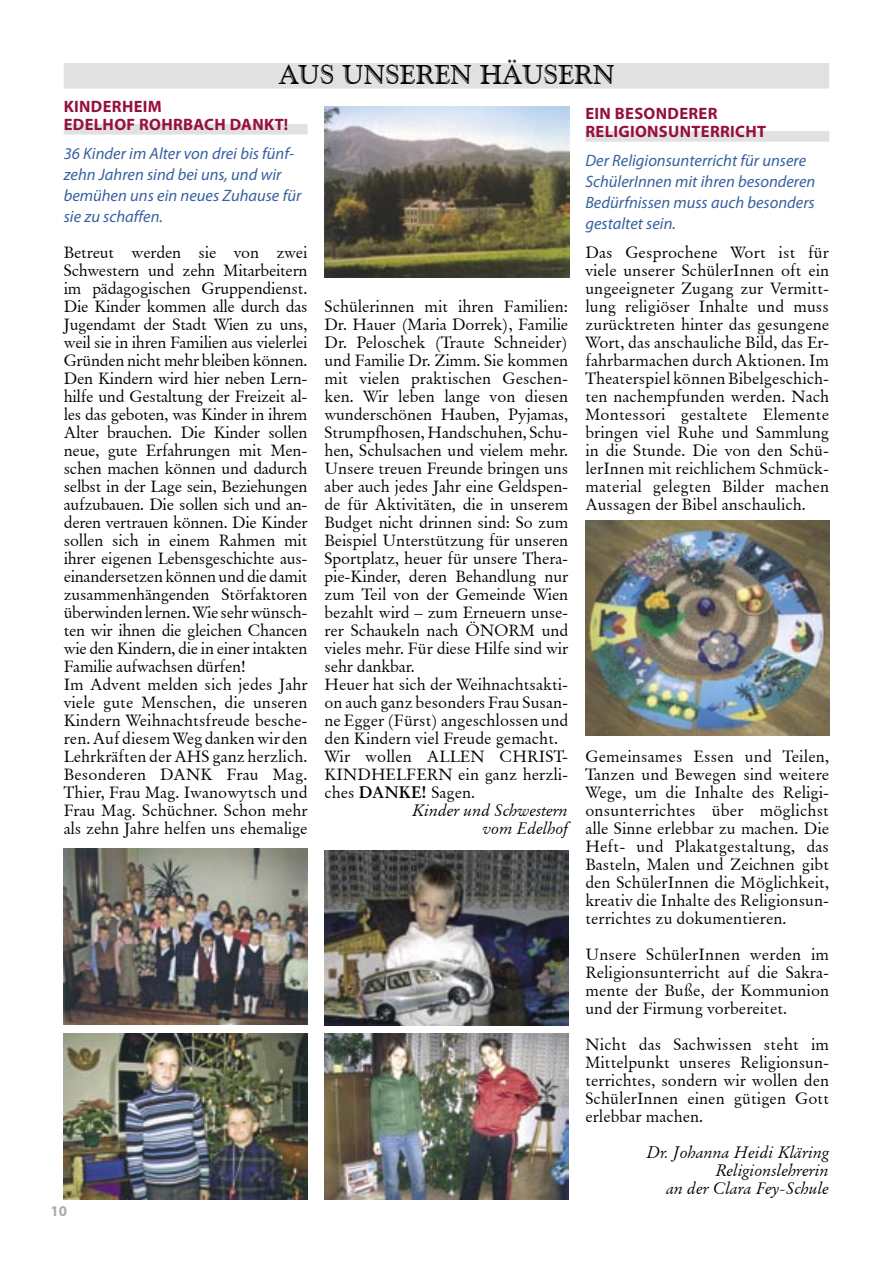
<style>
.page{position:relative;width:893px;height:1263px;background:#fff}
.page>*{position:absolute;margin:0;border:0;box-sizing:border-box;transform-origin:0 0}
.t1{font:27px "Goudy Handtooled BT";color:#000}
.t2{font:16.5px/18px "Original Garamond BT";letter-spacing:-.01em;color:#000;text-align:justify}
.t3{font:italic 16.5px/21px "Myriad Pro";color:#3760a0}
.t4{font:italic 16.5px/18px "Original Garamond BT";color:#000;text-align:right}
.t5{font:700 16.5px/18px "Myriad Pro";letter-spacing:.02em;color:#960f3f}
.t6{font:700 15px "Myriad Pro";color:#b0aba7}
.s1{font-weight:700}
</style>
<div class="page">
<div style="left:64px;top:124px;width:244px;height:11px;background:#e1e1e1"></div>
<img style="left:325px;top:106px;width:245px;height:171px">
<img style="left:64px;top:1033px;width:244px;height:166px">
<img style="left:64px;top:849px;width:244px;height:176px">
<img style="left:324px;top:851px;width:244px;height:174px">
<img style="left:324px;top:1034px;width:244px;height:165px">
<div style="left:585px;top:131px;width:244px;height:11px;background:#e1e1e1"></div>
<img style="left:585px;top:520px;width:244px;height:215px">
<div style="left:64px;top:63px;width:765px;height:26px;background:#e1e1e1"></div>
<h1 class="t1" style="left:278px;top:58px;width:338px">AUS UNSEREN HÄUSERN</h1>
<p class="t5" style="left:64px;top:97px;width:226px">KINDERHEIM<br>EDELHOF ROHRBACH DANKT!</p>
<p class="t3" style="left:64px;top:143px;width:239px">36 Kinder im Alter von drei bis fünf&shy;zehn Jahren sind bei uns, und wir bemühen uns ein neues Zuhause für sie zu schaffen.</p>
<p class="t2" style="left:64px;top:243px;width:245px;text-align:left">Betreut werden sie von zwei Schwestern und zehn Mitarbeitern im pädagogischen Gruppendienst.<br>Die Kinder kommen alle durch das Jugendamt der Stadt Wien zu uns, weil sie in ihren Familien aus vielerlei Gründen nicht mehr bleiben können.<br>Den Kindern wird hier neben Lern&shy;hilfe und Gestaltung der Freizeit al&shy;les das geboten, was Kinder in ihrem Alter brauchen. Die Kinder sollen neue, gute Erfahrungen mit Men&shy;schen machen können und dadurch selbst in der Lage sein, Beziehungen aufzubauen. Die sollen sich und an&shy;deren vertrauen können. Die Kinder sollen sich in einem Rahmen mit ihrer eigenen Lebensgeschichte aus&shy;einandersetzen können und die damit zusammenhängenden Störfaktoren überwinden lernen. Wie sehr wünsch&shy;ten wir ihnen die gleichen Chancen wie den Kindern, die in einer intakten Familie aufwachsen dürfen!<br>Im Advent melden sich jedes Jahr viele gute Menschen, die unseren Kindern Weihnachtsfreude besche&shy;ren. Auf diesem Weg danken wir den Lehrkräften der AHS ganz herzlich.<br>Besonderen DANK Frau Mag.<br>Thier, Frau Mag. Iwanowytsch und Frau Mag. Schüchner. Schon mehr als zehn Jahre helfen uns ehemalige</p>
<p class="t6" style="left:51px;top:1202px;width:18px">10</p>
<p class="t2" style="left:324px;top:297px;width:245px">Schülerinnen mit ihren Familien:</p>
<p class="t2" style="left:324px;top:315px;width:245px">Dr. Hauer (Maria Dorrek), Familie</p>
<p class="t2" style="left:324px;top:333px;width:245px">Dr. Peloschek (Traute Schneider)</p>
<p class="t2" style="left:324px;top:351px;width:245px">und Familie Dr. Zimm. Sie kommen</p>
<p class="t2" style="left:324px;top:369px;width:245px">mit vielen praktischen Geschen-</p>
<p class="t2" style="left:324px;top:387px;width:245px">ken. Wir leben lange von diesen</p>
<p class="t2" style="left:324px;top:405px;width:245px">wunderschönen Hauben, Pyjamas,</p>
<p class="t2" style="left:324px;top:423px;width:245px">Strumpfhosen, Handschuhen, Schu-</p>
<p class="t2" style="left:324px;top:441px;width:245px">hen, Schulsachen und vielem mehr.</p>
<p class="t2" style="left:324px;top:459px;width:245px">Unsere treuen Freunde bringen uns</p>
<p class="t2" style="left:324px;top:477px;width:245px">aber auch jedes Jahr eine Geldspen-</p>
<p class="t2" style="left:324px;top:495px;width:245px">de für Aktivitäten, die in unserem</p>
<p class="t2" style="left:324px;top:513px;width:245px">Budget nicht drinnen sind: So zum</p>
<p class="t2" style="left:324px;top:531px;width:245px">Beispiel Unterstützung für unseren</p>
<p class="t2" style="left:324px;top:549px;width:245px">Sportplatz, heuer für unsere Thera-</p>
<p class="t2" style="left:324px;top:567px;width:245px">pie-Kinder, deren Behandlung nur</p>
<p class="t2" style="left:324px;top:585px;width:245px">zum Teil von der Gemeinde Wien</p>
<p class="t2" style="left:324px;top:603px;width:245px">bezahlt wird – zum Erneuern unse-</p>
<p class="t2" style="left:324px;top:621px;width:245px">rer Schaukeln nach ÖNORM und</p>
<p class="t2" style="left:324px;top:639px;width:245px">vieles mehr. Für diese Hilfe sind wir</p>
<p class="t2" style="left:324px;top:657px;width:92px">sehr dankbar.</p>
<p class="t2" style="left:324px;top:675px;width:245px">Heuer hat sich der Weihnachtsakti-</p>
<p class="t2" style="left:324px;top:693px;width:245px">on auch ganz besonders Frau Susan-</p>
<p class="t2" style="left:324px;top:711px;width:245px">ne Egger (Fürst) angeschlossen und</p>
<p class="t2" style="left:324px;top:729px;width:235px">den Kindern viel Freude gemacht.</p>
<p class="t2" style="left:324px;top:747px;width:245px">Wir wollen ALLEN CHRIST-</p>
<p class="t2" style="left:324px;top:765px;width:245px">KINDHELFERN ein ganz herzli-</p>
<p class="t2" style="left:324px;top:783px;width:152px">ches <span class="s1">DANKE!</span> Sagen.</p>
<p class="t4" style="left:412px;top:801px;width:157px">Kinder und Schwestern</p>
<p class="t4" style="left:483px;top:819px;width:87px">vom Edelhof</p>
<p class="t5" style="left:585px;top:104px;width:182px">EIN BESONDERER<br>RELIGIONSUNTERRICHT</p>
<p class="t3" style="left:585px;top:151px;width:231px">Der Religionsunterricht für unsere<br>SchülerInnen mit ihren besonderen<br>Bedürfnissen muss auch besonders gestaltet sein.</p>
<p class="t2" style="left:585px;top:243px;width:245px">Das Gesprochene Wort ist für viele unserer SchülerInnen oft ein ungeeigneter Zugang zur Vermitt&shy;lung religiöser Inhalte und muss zurücktreten hinter das gesungene Wort, das anschauliche Bild, das Er&shy;fahrbarmachen durch Aktionen. Im Theaterspiel können Bibelgeschich&shy;ten nachempfunden werden. Nach Montessori gestaltete Elemente bringen viel Ruhe und Sammlung in die Stunde. Die von den Schü&shy;lerInnen mit reichlichem Schmück&shy;material gelegten Bilder machen Aussagen der Bibel anschaulich.</p>
<p class="t2" style="left:585px;top:747px;width:245px">Gemeinsames Essen und Teilen, Tanzen und Bewegen sind weitere Wege, um die Inhalte des Religi&shy;onsunterrichtes über möglichst alle Sinne erlebbar zu machen. Die Heft- und Plakatgestaltung, das Basteln, Malen und Zeichnen gibt den SchülerInnen die Möglichkeit, kreativ die Inhalte des Religionsun&shy;terrichtes zu dokumentieren.</p>
<p class="t2" style="left:585px;top:945px;width:245px">Unsere SchülerInnen werden im Religionsunterricht auf die Sakra&shy;mente der Buße, der Kommunion und der Firmung vorbereitet.</p>
<p class="t2" style="left:585px;top:1035px;width:245px">Nicht das Sachwissen steht im Mittelpunkt unseres Religionsun&shy;terrichtes, sondern wir wollen den SchülerInnen einen gütigen Gott erlebbar machen.</p>
<p class="t4" style="left:647px;top:1143px;width:184px">Dr. Johanna Heidi Kläring<br>Religionslehrerin<br>an der Clara Fey-Schule</p>
</div>
